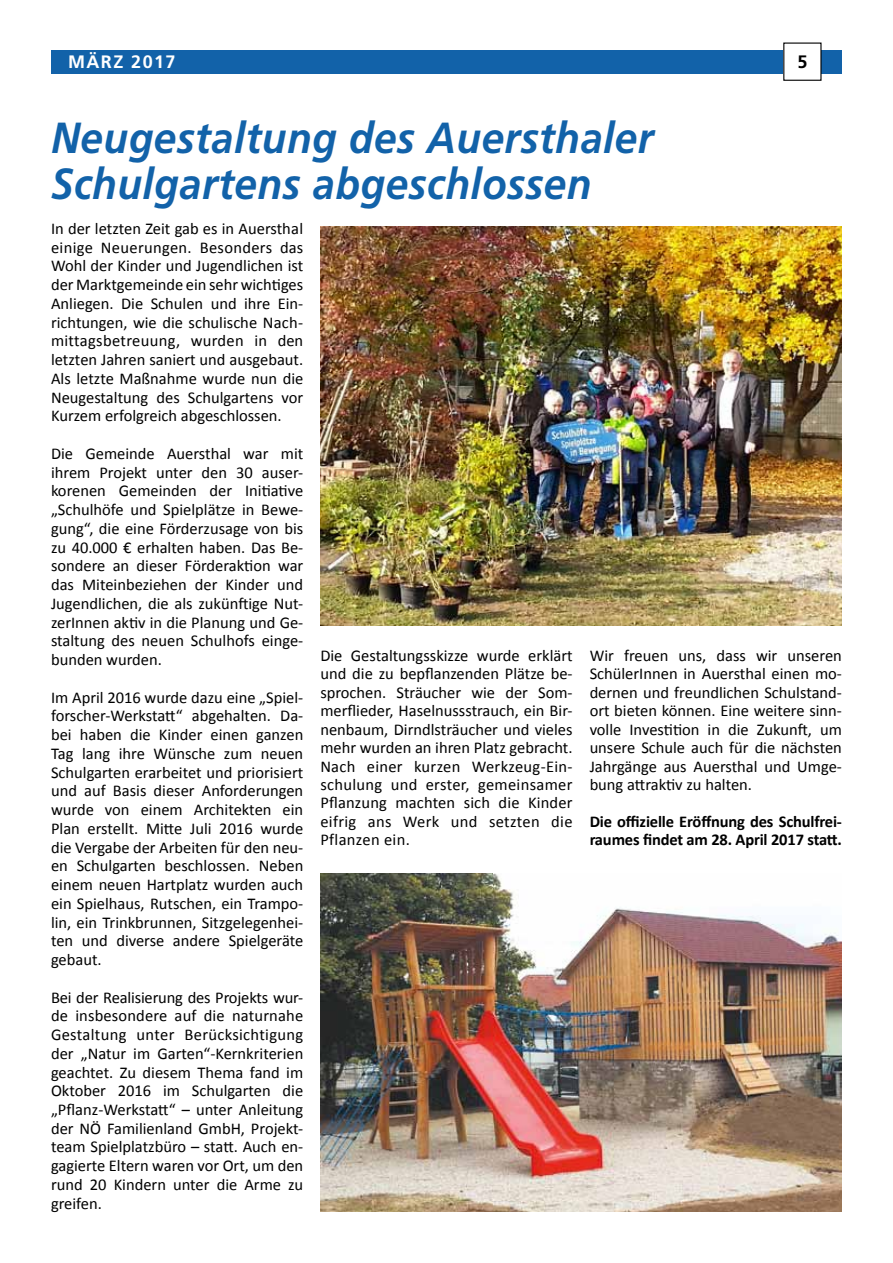
<style>
.page{position:relative;width:893px;height:1263px;background:#fff}
.page>*{position:absolute;margin:0;border:0;box-sizing:border-box;transform-origin:0 0}
.t1{font:italic 700 43.5px/46.5px "Frutiger";letter-spacing:.01em;color:#1262a9;scale:.93 1}
.t2{font:700 18px "Frutiger";letter-spacing:.08em;color:#fff}
.t3{font:700 18px "Frutiger";color:#000}
.t4{font:16.5px/18.8px "Calibri";color:#000;text-align:justify}
.t5{font:700 16.5px/18.5px "Calibri";letter-spacing:-.01em;color:#000}
</style>
<div class="page">
<div style="left:51px;top:50px;width:791px;height:24px;background:#1262a9"></div>
<div style="left:784px;top:43px;width:37px;height:37px;background:#fff"></div>
<img style="left:320px;top:227px;width:522px;height:398px">
<img style="left:320px;top:874px;width:522px;height:338px">
<p class="t2" style="left:68px;top:52px;width:109px">MÄRZ 2017</p>
<p class="t3" style="left:797px;top:52px;width:12px">5</p>
<h1 class="t1" style="left:51px;top:114px;width:649px">Neugestaltung des Auersthaler<br>Schulgartens abgeschlossen</h1>
<p class="t4" style="left:51px;top:218px;width:254px">In der letzten Zeit gab es in Auersthal einige Neuerungen. Besonders das Wohl der Kinder und Jugendlichen ist der Marktgemeinde ein sehr wichtiges Anliegen. Die Schulen und ihre Ein&shy;richtungen, wie die schulische Nach&shy;mittagsbetreuung, wurden in den letzten Jahren saniert und ausgebaut.<br>Als letzte Maßnahme wurde nun die Neugestaltung des Schulgartens vor Kurzem erfolgreich abgeschlossen.</p>
<p class="t4" style="left:51px;top:443px;width:254px">Die Gemeinde Auersthal war mit ihrem Projekt unter den 30 auser&shy;korenen Gemeinden der Initiative „Schulhöfe und Spielplätze in Bewe&shy;gung“, die eine Förderzusage von bis zu 40.000 € erhalten haben. Das Be&shy;sondere an dieser Förderaktion war das Miteinbeziehen der Kinder und Jugendlichen, die als zukünftige Nut&shy;zerInnen aktiv in die Planung und Ge&shy;staltung des neuen Schulhofs einge&shy;bunden wurden.</p>
<p class="t4" style="left:51px;top:687px;width:254px">Im April 2016 wurde dazu eine „Spiel&shy;forscher-Werkstatt“ abgehalten. Da&shy;bei haben die Kinder einen ganzen Tag lang ihre Wünsche zum neuen Schulgarten erarbeitet und priorisiert und auf Basis dieser Anforderungen wurde von einem Architekten ein Plan erstellt. Mitte Juli 2016 wurde die Vergabe der Arbeiten für den neu&shy;en Schulgarten beschlossen. Neben einem neuen Hartplatz wurden auch ein Spielhaus, Rutschen, ein Trampo&shy;lin, ein Trinkbrunnen, Sitzgelegenhei&shy;ten und diverse andere Spielgeräte gebaut.</p>
<p class="t4" style="left:51px;top:987px;width:254px">Bei der Realisierung des Projekts wur&shy;de insbesondere auf die naturnahe Gestaltung unter Berücksichtigung der „Natur im Garten“-Kernkriterien geachtet. Zu diesem Thema fand im Oktober 2016 im Schulgarten die „Pflanz-Werkstatt“ – unter Anleitung der NÖ Familienland GmbH, Projekt&shy;team Spielplatzbüro – statt. Auch en&shy;gagierte Eltern waren vor Ort, um den rund 20 Kindern unter die Arme zu greifen.</p>
<p class="t4" style="left:320px;top:645px;width:254px">Die Gestaltungsskizze wurde erklärt und die zu bepflanzenden Plätze be&shy;sprochen. Sträucher wie der Som&shy;merflieder, Haselnussstrauch, ein Bir&shy;nenbaum, Dirndlsträucher und vieles mehr wurden an ihren Platz gebracht.<br>Nach einer kurzen Werkzeug-Ein&shy;schulung und erster, gemeinsamer Pflanzung machten sich die Kinder eifrig ans Werk und setzten die Pflanzen ein.</p>
<p class="t4" style="left:590px;top:645px;width:254px">Wir freuen uns, dass wir unseren SchülerInnen in Auersthal einen mo&shy;dernen und freundlichen Schulstand&shy;ort bieten können. Eine weitere sinn&shy;volle Investition in die Zukunft, um unsere Schule auch für die nächsten Jahrgänge aus Auersthal und Umge&shy;bung attraktiv zu halten.</p>
<p class="t5" style="left:590px;top:811px;width:254px">Die offizielle Eröffnung des Schulfrei&shy;raumes findet am 28. April 2017 statt.</p>
</div>
